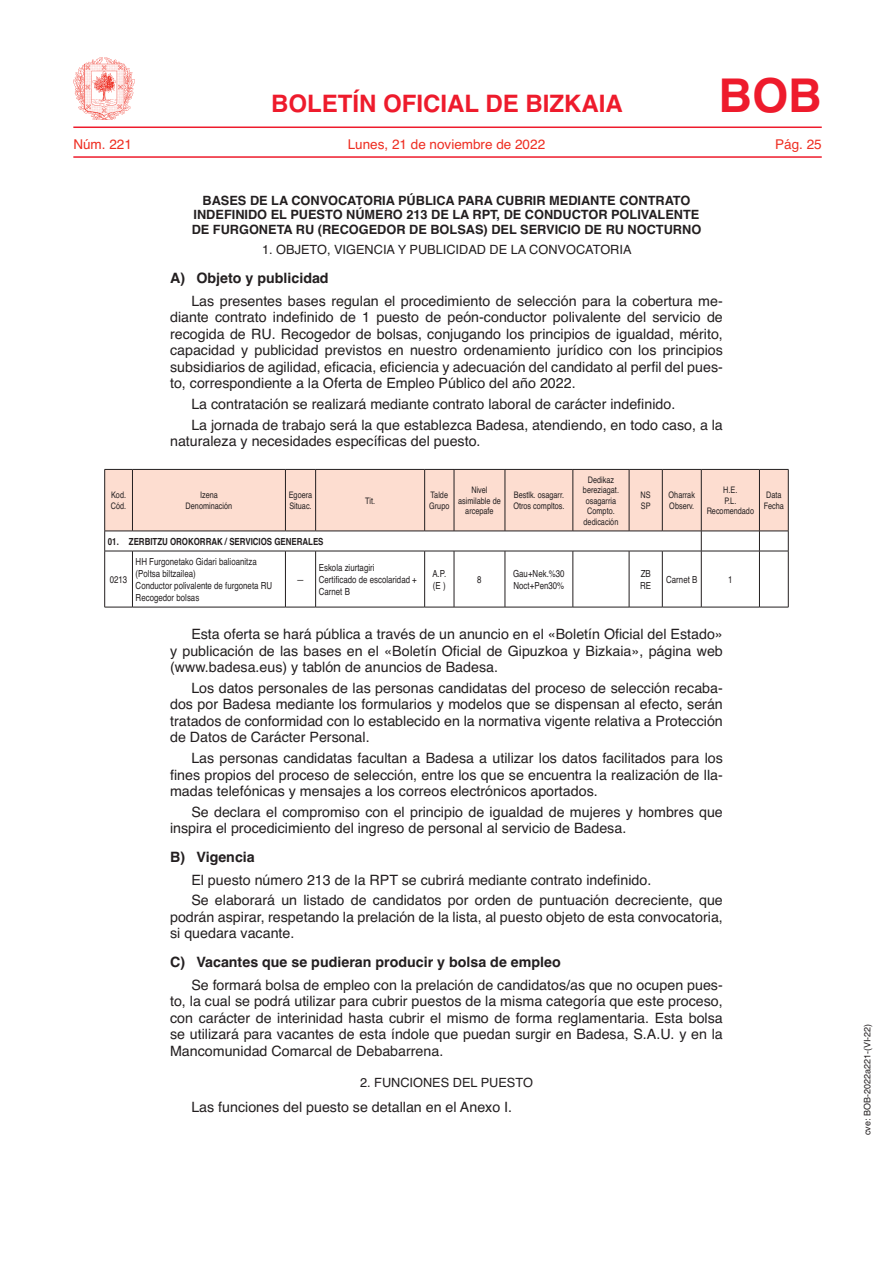
<style>
.page{position:relative;width:893px;height:1263px;background:#fff}
.page>*{position:absolute;margin:0;border:0;box-sizing:border-box;transform-origin:0 0}
.t1{font:700 46.5px "Helvetica";color:#ee1b2c}
.t2{font:700 24px "Helvetica";color:#ee1b2c}
.t3{font:14.25px/16.5px "Helvetica";color:#231f20;text-align:justify}
.t4{font:700 14.25px "Helvetica";color:#231f20}
.t5{font:13.5px "Helvetica";color:#ee2e22}
.t6{font:700 12.75px/14.2px "Helvetica";color:#231f20;text-align:center}
.t7{font:12.75px "Helvetica";color:#231f20}
.t8{font:9.75px/12px "Helvetica";color:#231f20;scale:.81 1}
.t9{font:700 9.75px "Helvetica";color:#231f20;scale:.81 1}
.t10{font:9px/10.5px "Helvetica";color:#231f20;scale:.81 1}
.t11{font:9px "Helvetica";color:#231f20}
</style>
<div class="page">
<hr style="left:73px;top:126px;width:749px;height:2px;background:#ee1b2c">
<hr style="left:73px;top:156px;width:749px;height:2px;background:#ee1b2c">
<img style="left:74px;top:58px;width:61px;height:61px">
<hr style="left:132px;top:551px;width:1px;height:56px;background:#231f20">
<hr style="left:285px;top:551px;width:1px;height:56px;background:#231f20">
<hr style="left:315px;top:551px;width:1px;height:56px;background:#231f20">
<hr style="left:424px;top:551px;width:1px;height:56px;background:#231f20">
<hr style="left:454px;top:551px;width:1px;height:56px;background:#231f20">
<hr style="left:505px;top:551px;width:1px;height:56px;background:#231f20">
<hr style="left:573px;top:551px;width:1px;height:56px;background:#231f20">
<hr style="left:629px;top:551px;width:1px;height:56px;background:#231f20">
<hr style="left:662px;top:551px;width:1px;height:56px;background:#231f20">
<hr style="left:701px;top:551px;width:1px;height:56px;background:#231f20">
<hr style="left:759px;top:551px;width:1px;height:56px;background:#231f20">
<hr style="left:104px;top:551px;width:1px;height:56px;background:#231f20">
<hr style="left:788px;top:551px;width:1px;height:56px;background:#231f20">
<svg style="left:105px;top:607px;width:27px;height:1px"></svg>
<hr style="left:132px;top:607px;width:153px;height:1px;background:#231f20">
<hr style="left:285px;top:607px;width:31px;height:1px;background:#231f20">
<hr style="left:316px;top:607px;width:109px;height:1px;background:#231f20">
<svg style="left:425px;top:607px;width:29px;height:1px"></svg>
<hr style="left:454px;top:607px;width:51px;height:1px;background:#231f20">
<hr style="left:505px;top:607px;width:68px;height:1px;background:#231f20">
<hr style="left:573px;top:607px;width:56px;height:1px;background:#231f20">
<hr style="left:629px;top:607px;width:33px;height:1px;background:#231f20">
<hr style="left:662px;top:607px;width:39px;height:1px;background:#231f20">
<hr style="left:701px;top:607px;width:58px;height:1px;background:#231f20">
<svg style="left:759px;top:607px;width:29px;height:1px"></svg>
<svg style="left:104px;top:469px;width:685px;height:83px"></svg>
<hr style="left:505px;top:469px;width:68px;height:1px;background:#231f20">
<hr style="left:573px;top:469px;width:56px;height:1px;background:#231f20">
<h2 class="t2" style="left:271px;top:84px;width:353px">BOLETÍN OFICIAL DE BIZKAIA</h2>
<h1 class="t1" style="left:718px;top:58px;width:105px">BOB</h1>
<p class="t5" style="left:73px;top:134px;width:60px">Núm. 221</p>
<p class="t5" style="left:348px;top:134px;width:199px">Lunes, 21 de noviembre de 2022</p>
<p class="t5" style="left:775px;top:134px;width:48px">Pág. 25</p>
<p class="t6" style="left:192px;top:194px;width:511px">BASES DE LA CONVOCATORIA PÚBLICA PARA CUBRIR MEDIANTE CONTRATO<br>INDEFINIDO EL PUESTO NÚMERO 213 DE LA RPT, DE CONDUCTOR POLIVALENTE<br>DE FURGONETA RU (RECOGEDOR DE BOLSAS) DEL SERVICIO DE RU NOCTURNO</p>
<p class="t7" style="left:262px;top:240px;width:371px">1. OBJETO, VIGENCIA Y PUBLICIDAD DE LA CONVOCATORIA</p>
<p class="t4" style="left:170px;top:266px;width:160px">A) Objeto y publicidad</p>
<p class="t3" style="left:170px;top:293px;width:554px;text-indent:21px">Las presentes bases regulan el procedimiento de selección para la cobertura me&shy;diante contrato indefinido de 1 puesto de peón-conductor polivalente del servicio de recogida de RU. Recogedor de bolsas, conjugando los principios de igualdad, mérito, capacidad y publicidad previstos en nuestro ordenamiento jurídico con los principios subsidiarios de agilidad, eficacia, eficiencia y adecuación del candidato al perfil del pues&shy;to, correspondiente a la Oferta de Empleo Público del año 2022.</p>
<p class="t3" style="left:191px;top:394px;width:533px;line-height:20.7px">La contratación se realizará mediante contrato laboral de carácter indefinido.<br>La jornada de trabajo será la que establezca Badesa, atendiendo, en todo caso, a la</p>
<p class="t3" style="left:170px;top:433px;width:312px">naturaleza y necesidades específicas del puesto.</p>
<p class="t10" style="left:111px;top:490px;width:21px">Kod.<br>Cód.</p>
<p class="t10" style="left:186px;top:490px;width:59px;text-align:center">Izena<br>Denominación</p>
<p class="t10" style="left:289px;top:490px;width:31px">Egoera<br>Situac.</p>
<p class="t10" style="left:365px;top:495px;width:14px">Tit.</p>
<p class="t10" style="left:429px;top:490px;width:27px">Talde<br>Grupo</p>
<p class="t10" style="left:458px;top:485px;width:54px;text-align:center">Nivel asimilable de arcepafe</p>
<p class="t10" style="left:513px;top:490px;width:65px">Bestlk. osagarr.<br>Otros compltos.</p>
<p class="t10" style="left:583px;top:474px;width:46px;text-align:center">Dedikaz bereziagat. osagarria<br>Compto. dedicación</p>
<p class="t10" style="left:641px;top:490px;width:14px">NS<br>SP</p>
<p class="t10" style="left:669px;top:490px;width:34px">Oharrak<br>Observ.</p>
<p class="t10" style="left:707px;top:485px;width:60px;text-align:center">H.E.<br>P.L.<br>Recomendado</p>
<p class="t10" style="left:764px;top:490px;width:27px">Data<br>Fecha</p>
<p class="t9" style="left:108px;top:533px;width:268px">01. ZERBITZU OROKORRAK / SERVICIOS GENERALES</p>
<p class="t8" style="left:110px;top:574px;width:23px">0213</p>
<p class="t8" style="left:136px;top:556px;width:170px">HH Furgonetako Gidari balioanitza (Poltsa biltzailea)<br>Conductor polivalente de furgoneta RU<br>Recogedor bolsas</p>
<p class="t8" style="left:319px;top:562px;width:123px">Eskola ziurtagiri<br>Certificado de escolaridad +<br>Carnet B</p>
<p class="t8" style="left:432px;top:568px;width:19px">A.P. (E )</p>
<p class="t8" style="left:477px;top:574px;width:7px">8</p>
<p class="t8" style="left:513px;top:568px;width:65px">Gau+Nek.%30<br>Noct+Pen30%</p>
<p class="t8" style="left:640px;top:568px;width:15px">ZB<br>RE</p>
<p class="t8" style="left:666px;top:574px;width:40px">Carnet B</p>
<p class="t8" style="left:728px;top:574px;width:7px">1</p>
<p class="t3" style="left:170px;top:626px;width:554px;text-indent:21px">Esta oferta se hará pública a través de un anuncio en el «Boletín Oficial del Estado» y publicación de las bases en el «Boletín Oficial de Gipuzkoa y Bizkaia», página web (www.badesa.eus) y tablón de anuncios de Badesa.</p>
<p class="t3" style="left:170px;top:680px;width:554px;text-indent:21px">Los datos personales de las personas candidatas del proceso de selección recaba&shy;dos por Badesa mediante los formularios y modelos que se dispensan al efecto, serán tratados de conformidad con lo establecido en la normativa vigente relativa a Protección de Datos de Carácter Personal.</p>
<p class="t3" style="left:170px;top:750px;width:554px;text-indent:21px">Las personas candidatas facultan a Badesa a utilizar los datos facilitados para los fines propios del proceso de selección, entre los que se encuentra la realización de lla&shy;madas telefónicas y mensajes a los correos electrónicos aportados.</p>
<p class="t3" style="left:170px;top:804px;width:554px;text-indent:21px">Se declara el compromiso con el principio de igualdad de mujeres y hombres que inspira el procedicimiento del ingreso de personal al servicio de Badesa.</p>
<p class="t4" style="left:170px;top:845px;width:86px">B) Vigencia</p>
<p class="t3" style="left:191px;top:870px;width:533px;line-height:20.7px">El puesto número 213 de la RPT se cubrirá mediante contrato indefinido.<br>Se elaborará un listado de candidatos por orden de puntuación decreciente, que</p>
<p class="t3" style="left:170px;top:909px;width:554px">podrán aspirar, respetando la prelación de la lista, al puesto objeto de esta convocatoria, si quedara vacante.</p>
<p class="t4" style="left:170px;top:950px;width:392px">C) Vacantes que se pudieran producir y bolsa de empleo</p>
<p class="t3" style="left:170px;top:977px;width:554px;text-indent:21px">Se formará bolsa de empleo con la prelación de candidatos/as que no ocupen pues&shy;to, la cual se podrá utilizar para cubrir puestos de la misma categoría que este proceso, con carácter de interinidad hasta cubrir el mismo de forma reglamentaria. Esta bolsa se utilizará para vacantes de esta índole que puedan surgir en Badesa, S.A.U. y en la Mancomunidad Comarcal de Debabarrena.</p>
<p class="t7" style="left:360px;top:1073px;width:174px">2. FUNCIONES DEL PUESTO</p>
<p class="t3" style="left:191px;top:1099px;width:322px">Las funciones del puesto se detallan en el Anexo I.</p>
<p class="t8" style="left:297px;top:574px;width:11px">—</p>
<p class="t11" style="left:860px;top:1135px;width:113px;rotate:-90deg">cve: BOB-2022a221-(VI-22)</p>
</div>
